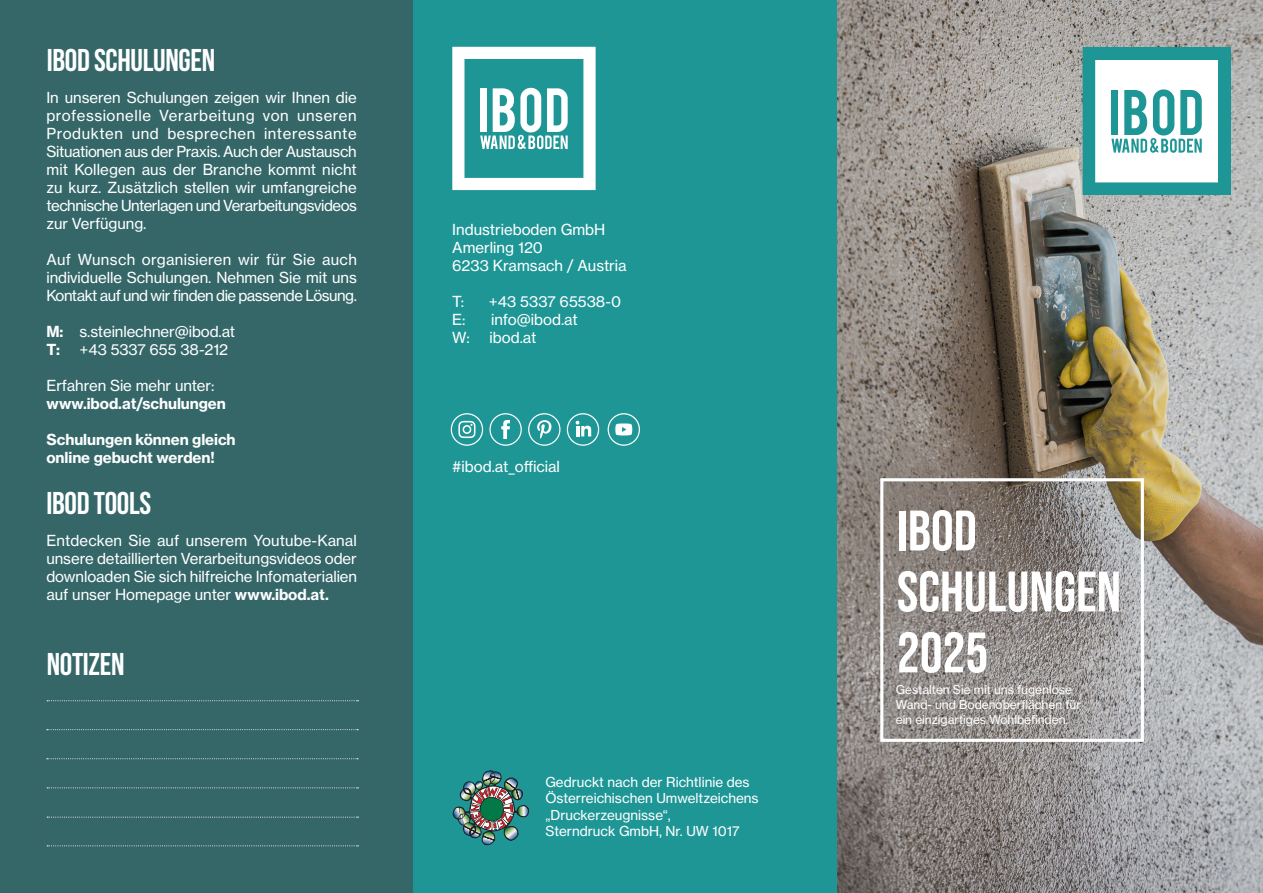
<style>
.page{position:relative;width:1263px;height:893px;background:#fff}
.page>*{position:absolute;margin:0;border:0;box-sizing:border-box;transform-origin:0 0}
.t1{font:57px/60.9px "Bebas Neue";color:#fff}
.t2{font:700 31.5px "Bebas Neue";letter-spacing:-.01em;color:#fff}
.t3{font:15px/18px "N Haas Grotesk TX Pro 55 Rg";letter-spacing:-.005em;color:#fff;text-align:justify}
.t4{font:15px/18px "N Haas Grotesk TX Pro 75 Bd";letter-spacing:-.005em;color:#fff}
.t5{font:13.5px/16.5px "N Haas Grotesk TX Pro 55 Rg";color:#fff}
.t6{font:12px/15px "N Haas Grotesk TX Pro 55 Rg";color:#fff}
.s1{font-family:"N Haas Grotesk TX Pro 75 Bd"}
</style>
<div class="page">
<div style="left:412px;top:0;width:426px;height:893px;background:#1f9696"></div>
<svg style="left:452px;top:47px;width:144px;height:143px"></svg>
<img style="left:453px;top:771px;width:76px;height:74px">
<svg style="left:608px;top:413px;width:32px;height:33px"></svg>
<svg style="left:567px;top:413px;width:32px;height:33px"></svg>
<svg style="left:489px;top:413px;width:33px;height:33px"></svg>
<svg style="left:451px;top:413px;width:32px;height:33px"></svg>
<svg style="left:528px;top:413px;width:32px;height:33px"></svg>
<img style="left:838px;top:0;width:425px;height:893px">
<div style="left:880px;top:478px;width:264px;height:264px;border:3px solid #fff"></div>
<div style="left:0;top:0;width:412px;height:893px;background:#356769"></div>
<svg style="left:1082px;top:47px;width:148px;height:148px"></svg>
<svg style="left:47px;top:758px;width:311px;height:1px"></svg>
<svg style="left:47px;top:729px;width:311px;height:1px"></svg>
<svg style="left:47px;top:700px;width:311px;height:1px"></svg>
<svg style="left:47px;top:787px;width:311px;height:1px"></svg>
<svg style="left:47px;top:845px;width:311px;height:1px"></svg>
<svg style="left:47px;top:817px;width:311px;height:1px"></svg>
<h2 class="t2" style="left:47px;top:42px;width:170px">IBOD SCHULUNGEN</h2>
<p class="t3" style="left:46px;top:89px;width:312px">In unseren Schulungen zeigen wir Ihnen die professionelle Verarbeitung von unseren Produkten und besprechen interessante Situationen aus der Praxis. Auch der Austausch mit Kollegen aus der Branche kommt nicht zu kurz. Zusätzlich stellen wir umfangreiche technische Unterlagen und Verarbeitungsvideos zur Verfügung.</p>
<p class="t3" style="left:46px;top:251px;width:312px">Auf Wunsch organisieren wir für Sie auch individuelle Schulungen. Nehmen Sie mit uns Kontakt auf und wir finden die passende Lösung.</p>
<p class="t3" style="left:46px;top:323px;width:190px"><span class="s1">M:</span> s.steinlechner@ibod.at</p>
<p class="t4" style="left:46px;top:341px;width:15px">T:</p>
<p class="t3" style="left:79px;top:341px;width:150px">+43 5337 655 38-212</p>
<p class="t3" style="left:46px;top:377px;width:170px">Erfahren Sie mehr unter:</p>
<p class="t4" style="left:46px;top:395px;width:181px">www.ibod.at/schulungen</p>
<p class="t4" style="left:46px;top:431px;width:191px">Schulungen können gleich online gebucht werden!</p>
<h2 class="t2" style="left:46px;top:486px;width:106px">IBOD TOOLS</h2>
<p class="t3" style="left:46px;top:532px;width:312px">Entdecken Sie auf unserem Youtube-Kanal unsere detaillierten Verarbeitungsvideos oder downloaden Sie sich hilfreiche Infomaterialien auf unser Homepage unter <span class="s1">www.ibod.at.</span></p>
<h2 class="t2" style="left:47px;top:646px;width:79px">NOTIZEN</h2>
<p class="t3" style="left:452px;top:220px;width:176px;text-align:left">Industrieboden GmbH<br>Amerling 120<br>6233 Kramsach / Austria</p>
<p class="t3" style="left:452px;top:292px;width:14px">T:</p>
<p class="t3" style="left:489px;top:292px;width:134px">+43 5337 65538-0</p>
<p class="t3" style="left:452px;top:310px;width:15px">E:</p>
<p class="t3" style="left:491px;top:310px;width:88px">info@ibod.at</p>
<p class="t3" style="left:452px;top:328px;width:19px">W:</p>
<p class="t3" style="left:490px;top:328px;width:48px">ibod.at</p>
<p class="t3" style="left:452px;top:457px;width:109px">#ibod.at_official</p>
<p class="t5" style="left:545px;top:773px;width:215px">Gedruckt nach der Richtlinie des<br>Österreichischen Umweltzeichens „Druckerzeugnisse“,<br>Sterndruck GmbH, Nr. UW 1017</p>
<h1 class="t1" style="left:897px;top:500px;width:226px">IBOD<br>SCHULUNGEN<br>2025</h1>
<p class="t6" style="left:896px;top:682px;width:187px">Gestalten Sie mit uns fugenlose<br>Wand- und Bodenoberflächen für ein einzigartiges Wohlbefinden.</p>
</div>
